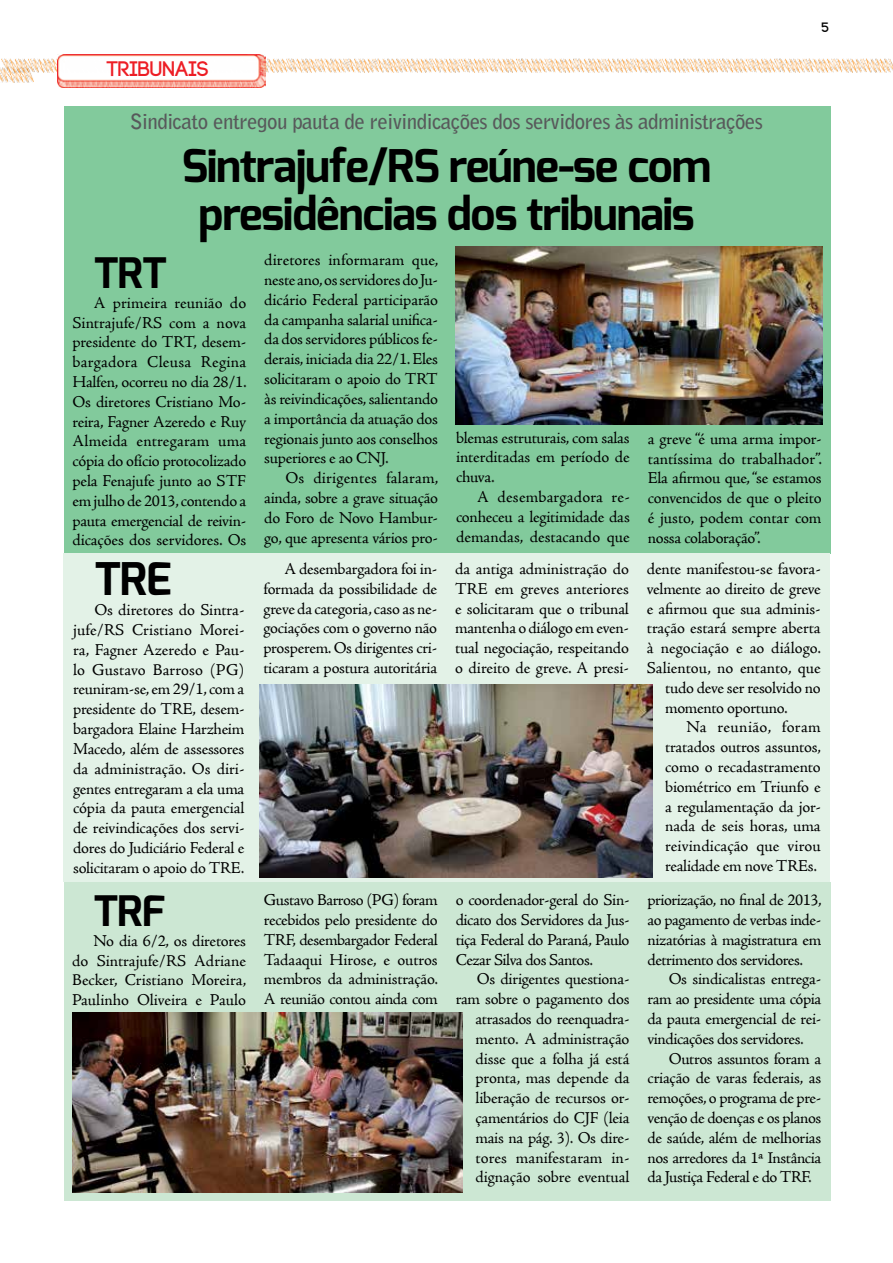
<style>
.page{position:relative;width:893px;height:1263px;background:#fff}
.page>*{position:absolute;margin:0;border:0;box-sizing:border-box;transform-origin:0 0}
.t1{font:700 45px/48px "Exo";letter-spacing:-.025em;color:#000;text-align:center}
.t2{font:700 42px "Exo";letter-spacing:-.025em;color:#000}
.t3{font:700 21px "Bell Gothic Std";letter-spacing:-.025em;color:#58595b}
.t4{font:700 21px "Code";letter-spacing:.015em;color:#ed1d24}
.t5{font:16.5px/19.8px "Adobe Jenson Pro";letter-spacing:-.015em;color:#000;text-align:justify}
.t6{font:16.5px "Adobe Jenson Pro";letter-spacing:.005em;color:#000}
.t7{font:16.5px "Adobe Jenson Pro";letter-spacing:.02em;color:#000}
.t8{font:700 13.5px "Code";color:#000}
</style>
<div class="page">
<div style="left:64px;top:882px;width:767px;height:318px;background:#cce7d3"></div>
<div style="left:64px;top:106px;width:767px;height:448px;background:#82ca9c"></div>
<img style="left:455px;top:247px;width:368px;height:177px">
<img style="left:72px;top:1013px;width:391px;height:180px">
<div style="left:63px;top:554px;width:766px;height:328px;background:#e3f2e7"></div>
<img style="left:259px;top:685px;width:393px;height:192px">
<img style="left:1px;top:59px;width:892px;height:14px">
<img style="left:57px;top:54px;width:208px;height:34px">
<img style="left:0;top:67px;width:34px;height:15px">
<p class="t4" style="left:107px;top:58px;width:103px">TRIBUNAIS</p>
<p class="t3" style="left:130px;top:109px;width:635px">Sindicato entregou pauta de reivindicações dos servidores às administrações</p>
<h1 class="t1" style="left:182px;top:142px;width:531px">Sintrajufe/RS reúne-se com presidências dos tribunais</h1>
<p class="t8" style="left:822px;top:20px;width:9px">5</p>
<h2 class="t2" style="left:94px;top:246px;width:75px">TRT</h2>
<p class="t5" style="left:73px;top:293px;width:176px;text-indent:21px">A primeira reunião do Sintrajufe/RS com a nova presidente do TRT, desem&shy;bargadora Cleusa Regina Halfen, ocorreu no dia 28/1.<br>Os diretores Cristiano Mo&shy;reira, Fagner Azeredo e Ruy Almeida entregaram uma cópia do ofício protocolizado pela Fenajufe junto ao STF em julho de 2013, contendo a pauta emergencial de reivin&shy;dicações dos servidores. Os</p>
<h1 class="t1" style="left:94px;top:555px;width:79px">TRE</h1>
<p class="t5" style="left:73px;top:600px;width:173px;text-indent:21px">Os diretores do Sintra&shy;jufe/RS Cristiano Morei&shy;ra, Fagner Azeredo e Pau&shy;lo Gustavo Barroso (PG) reuniram-se, em 29/1, com a presidente do TRE, desem&shy;bargadora Elaine Harzheim Macedo, além de assessores da administração. Os diri&shy;gentes entregaram a ela uma cópia da pauta emergencial de reivindicações dos servi&shy;dores do Judiciário Federal e solicitaram o apoio do TRE.</p>
<h2 class="t2" style="left:93px;top:884px;width:74px">TRF</h2>
<p class="t5" style="left:72px;top:931px;width:176px;text-indent:21px">No dia 6/2, os diretores do Sintrajufe/RS Adriane Becker, Cristiano Moreira, Paulinho Oliveira e Paulo</p>
<p class="t5" style="left:264px;top:250px;width:176px">diretores informaram que, neste ano, os servidores do Ju&shy;dicário Federal participarão da campanha salarial unifica&shy;da dos servidores públicos fe&shy;derais, iniciada dia 22/1. Eles solicitaram o apoio do TRT às reivindicações, salientando a importância da atuação dos regionais junto aos conselhos superiores e ao CNJ.</p>
<p class="t5" style="left:264px;top:468px;width:176px;text-indent:21px">Os dirigentes falaram, ainda, sobre a grave situação do Foro de Novo Hambur&shy;go, que apresenta vários pro-</p>
<p class="t5" style="left:456px;top:428px;width:175px">blemas estruturais, com salas interditadas em período de chuva.</p>
<p class="t5" style="left:456px;top:487px;width:175px;text-indent:21px">A desembargadora re&shy;conheceu a legitimidade das demandas, destacando que</p>
<p class="t5" style="left:648px;top:429px;width:176px">a greve “é uma arma impor&shy;tantíssima do trabalhador”.<br>Ela afirmou que, “se estamos convencidos de que o pleito é justo, podem contar com nossa colaboração”.</p>
<p class="t5" style="left:263px;top:559px;width:175px;text-indent:21px">A desembargadora foi in&shy;formada da possibilidade de greve da categoria, caso as ne&shy;gociações com o governo não prosperem. Os dirigentes cri&shy;ticaram a postura autoritária</p>
<p class="t5" style="left:455px;top:559px;width:175px">da antiga administração do TRE em greves anteriores e solicitaram que o tribunal mantenha o diálogo em even&shy;tual negociação, respeitando o direito de greve. A presi-</p>
<p class="t5" style="left:647px;top:559px;width:175px">dente manifestou-se favora-</p>
<p class="t5" style="left:647px;top:579px;width:175px">velmente ao direito de greve</p>
<p class="t5" style="left:647px;top:599px;width:175px">e afirmou que sua adminis-</p>
<p class="t5" style="left:647px;top:619px;width:175px">tração estará sempre aberta</p>
<p class="t5" style="left:647px;top:638px;width:176px">à negociação e ao diálogo.</p>
<p class="t5" style="left:647px;top:658px;width:175px">Salientou, no entanto, que</p>
<p class="t5" style="left:665px;top:678px;width:157px">tudo deve ser resolvido no</p>
<p class="t5" style="left:665px;top:698px;width:124px">momento oportuno.</p>
<p class="t7" style="left:686px;top:718px;width:136px">Na reunião, foram</p>
<p class="t5" style="left:665px;top:737px;width:158px">tratados outros assuntos,</p>
<p class="t5" style="left:665px;top:757px;width:157px">como o recadastramento</p>
<p class="t5" style="left:665px;top:777px;width:157px">biométrico em Triunfo e</p>
<p class="t5" style="left:665px;top:797px;width:157px">a regulamentação da jor-</p>
<p class="t5" style="left:665px;top:817px;width:157px">nada de seis horas, uma</p>
<p class="t6" style="left:665px;top:837px;width:157px">reivindicação que virou</p>
<p class="t5" style="left:665px;top:856px;width:153px">realidade em nove TREs.</p>
<p class="t5" style="left:264px;top:890px;width:176px">Gustavo Barroso (PG) foram recebidos pelo presidente do TRF, desembargador Federal Tadaaqui Hirose, e outros membros da administração.<br>A reunião contou ainda com</p>
<p class="t5" style="left:456px;top:890px;width:175px">o coordenador-geral do Sin&shy;dicato dos Servidores da Jus&shy;tiça Federal do Paraná, Paulo Cezar Silva dos Santos.</p>
<p class="t5" style="left:456px;top:969px;width:175px;text-align:right">Os dirigentes questiona&shy;ram sobre o pagamento dos atrasados do reenquadra&shy;mento. A administração disse que a folha já está pronta, mas depende da liberação de recursos or&shy;çamentários do CJF (leia mais na pág. 3). Os dire&shy;tores manifestaram in&shy;dignação sobre eventual</p>
<p class="t5" style="left:647px;top:890px;width:176px">priorização, no final de 2013, ao pagamento de verbas inde&shy;nizatórias à magistratura em detrimento dos servidores.</p>
<p class="t5" style="left:647px;top:969px;width:175px;text-indent:21px">Os sindicalistas entrega&shy;ram ao presidente uma cópia da pauta emergencial de rei&shy;vindicações dos servidores.</p>
<p class="t5" style="left:647px;top:1049px;width:175px;text-indent:21px">Outros assuntos foram a criação de varas federais, as remoções, o programa de pre&shy;venção de doenças e os planos de saúde, além de melhorias nos arredores da 1ª Instância da Justiça Federal e do TRF.</p>
</div>
